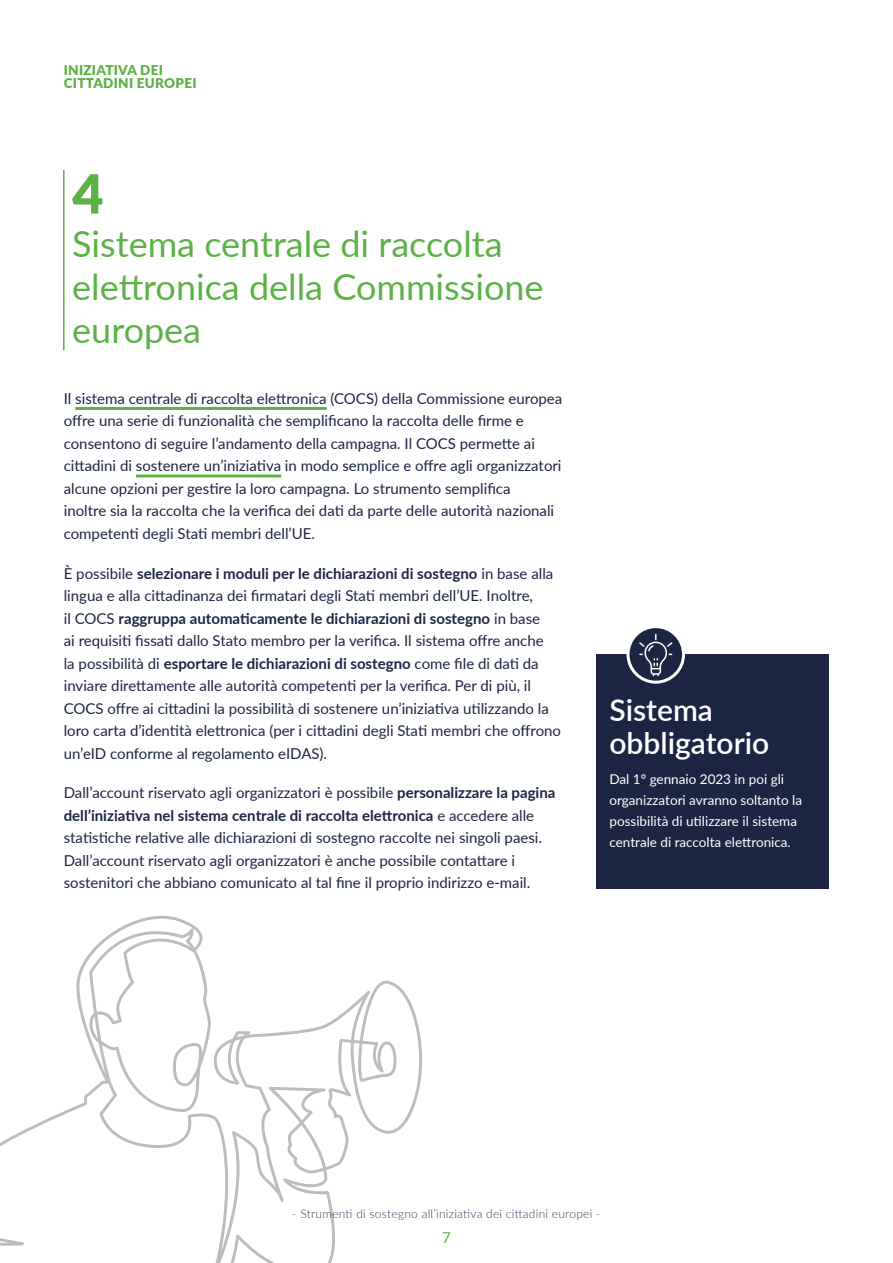
<style>
.page{position:relative;width:893px;height:1263px;background:#fff}
.page>*{position:absolute;margin:0;border:0;box-sizing:border-box;transform-origin:0 0}
.t1{font:900 54px "Lato";color:#5cb246}
.t2{font:36px/43.2px "Lato";color:#5cb246}
.t3{font:600 30px/33px "Lato";color:#fff}
.t4{font:15px/22.5px "Lato";color:#1c2543}
.t5{font:15px "Lato";color:#5cb246}
.t6{font:13.5px/21px "Lato";color:#fff}
.t7{font:900 13.5px/13.5px "Lato";letter-spacing:.02em;color:#5cb246}
.t8{font:300 12px "Lato";letter-spacing:.02em;color:#3c3e5c}
.s1{font-weight:700}
</style>
<div class="page">
<hr style="left:63px;top:170px;width:2px;height:180px;background:#5cb246">
<hr style="left:75px;top:407px;width:252px;height:3px;background:#5cb246">
<hr style="left:136px;top:474px;width:145px;height:3px;background:#5cb246">
<div style="left:597px;top:654px;width:232px;height:235px;background:#1c2543"></div>
<svg style="left:628px;top:627px;width:55px;height:55px"></svg>
<div style="left:626px;top:625px;width:59px;height:59px;border:3px solid #fff;border-radius:50%"></div>
<svg style="left:639px;top:634px;width:33px;height:42px"></svg>
<svg style="left:0;top:915px;width:422px;height:348px"></svg>
<p class="t7" style="left:64px;top:62px;width:134px">INIZIATIVA DEI<br>CITTADINI EUROPEI</p>
<h1 class="t1" style="left:72px;top:153px;width:33px">4</h1>
<h2 class="t2" style="left:72px;top:221px;width:473px">Sistema centrale di raccolta elettronica della Commissione europea</h2>
<p class="t4" style="left:64px;top:387px;width:500px">Il sistema centrale di raccolta elettronica (COCS) della Commissione europea offre una serie di funzionalità che semplificano la raccolta delle firme e consentono di seguire l’andamento della campagna. Il COCS permette ai cittadini di sostenere un’iniziativa in modo semplice e offre agli organizzatori alcune opzioni per gestire la loro campagna. Lo strumento semplifica<br>inoltre sia la raccolta che la verifica dei dati da parte delle autorità nazionali competenti degli Stati membri dell’UE.</p>
<p class="t4" style="left:64px;top:561px;width:499px">È possibile <span class="s1">selezionare i moduli per le dichiarazioni di sostegno</span> in base alla lingua e alla cittadinanza dei firmatari degli Stati membri dell’UE. Inoltre,<br>il COCS <span class="s1">raggruppa automaticamente le dichiarazioni di sostegno</span> in base<br>ai requisiti fissati dallo Stato membro per la verifica. Il sistema offre anche<br>la possibilità di <span class="s1">esportare le dichiarazioni di sostegno</span> come file di dati da inviare direttamente alle autorità competenti per la verifica. Per di più, il COCS offre ai cittadini la possibilità di sostenere un’iniziativa utilizzando la loro carta d’identità elettronica (per i cittadini degli Stati membri che offrono un’eID conforme al regolamento eIDAS).</p>
<p class="t4" style="left:64px;top:781px;width:493px">Dall’account riservato agli organizzatori è possibile <span class="s1">personalizzare la pagina dell’iniziativa nel sistema centrale di raccolta elettronica</span> e accedere alle statistiche relative alle dichiarazioni di sostegno raccolte nei singoli paesi.<br>Dall’account riservato agli organizzatori è anche possibile contattare i sostenitori che abbiano comunicato al tal fine il proprio indirizzo e-mail.</p>
<h3 class="t3" style="left:609px;top:692px;width:161px">Sistema obbligatorio</h3>
<p class="t6" style="left:609px;top:768px;width:194px">Dal 1º gennaio 2023 in poi gli organizzatori avranno soltanto la possibilità di utilizzare il sistema centrale di raccolta elettronica.</p>
<p class="t8" style="left:292px;top:1206px;width:310px">- Strumenti di sostegno all’iniziativa dei cittadini europei -</p>
<p class="t5" style="left:442px;top:1227px;width:10px">7</p>
</div>
